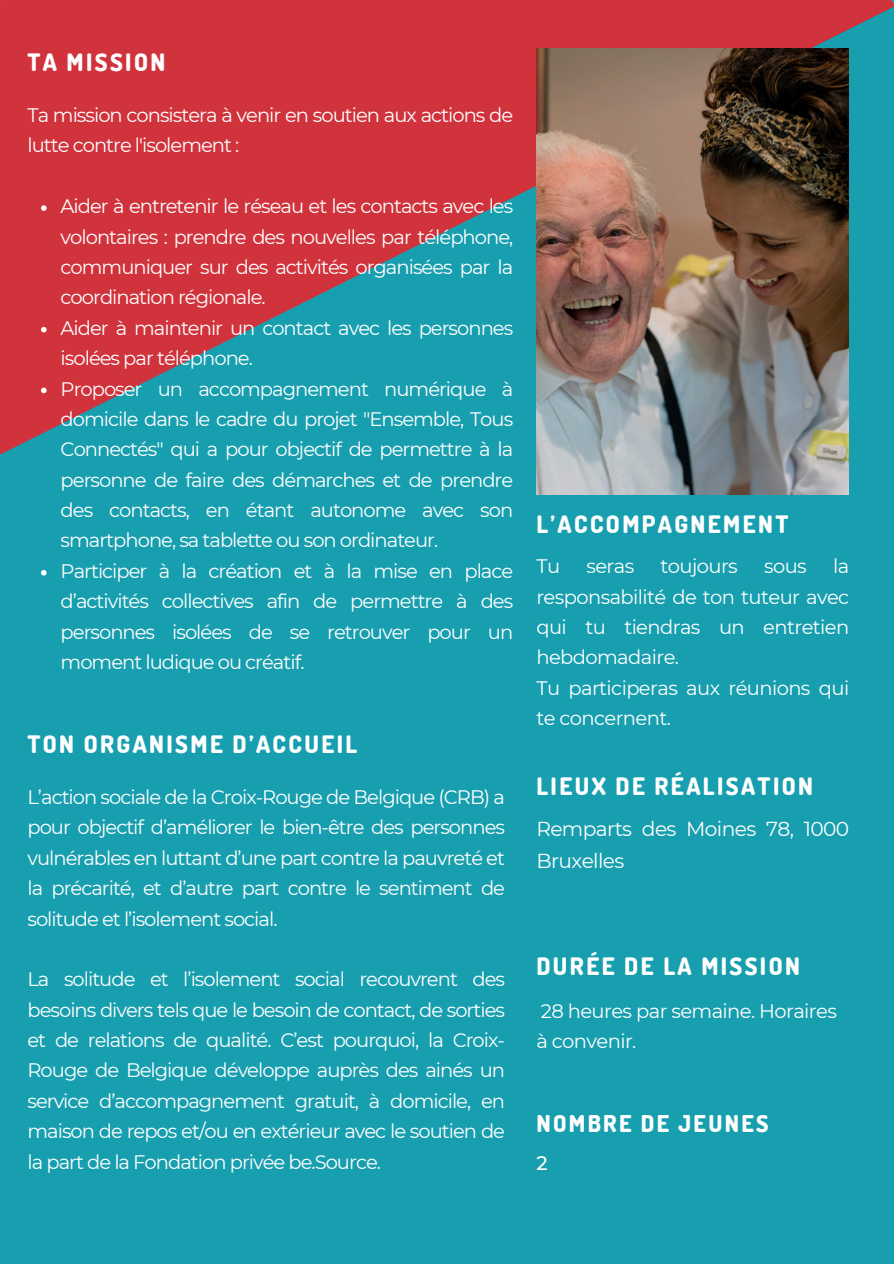
<style>
.page{position:relative;width:894px;height:1264px;background:#fff}
.page>*{position:absolute;margin:0;border:0;box-sizing:border-box;transform-origin:0 0}
.t1{font:800 24px "Dosis";letter-spacing:.1em;color:#fff}
.t2{font:800 23.1px "Dosis";letter-spacing:.1em;color:#fff}
.t3{font:20.25px/31.5px "Montserrat";letter-spacing:-.03em;color:#fff}
.t4{font:19.5px/30.3px "Montserrat";letter-spacing:-.05em;color:#fff;text-align:justify}
.t5{font:19.5px/30.3px "Montserrat";letter-spacing:-.03em;color:#fff}
.t6{font:500 19.5px "Montserrat";color:#fff}
</style>
<div class="page">
<div style="left:0;top:0;width:893px;height:1263px;background:#179faf"></div>
<svg style="left:0;top:0;width:893px;height:454px;fill:#d1333d"></svg>
<img style="left:536px;top:49px;width:312px;height:445px">
<svg style="left:41px;top:205px;width:6px;height:6px"></svg>
<svg style="left:41px;top:327px;width:6px;height:5px"></svg>
<svg style="left:41px;top:387px;width:6px;height:6px"></svg>
<svg style="left:41px;top:570px;width:6px;height:5px"></svg>
<h1 class="t1" style="left:27px;top:47px;width:139px">TA MISSION</h1>
<p class="t4" style="left:27px;top:100px;width:487px">Ta mission consistera à venir en soutien aux actions de lutte contre l'isolement :</p>
<p class="t4" style="left:61px;top:191px;width:454px">Aider à entretenir le réseau et les contacts avec les volontaires : prendre des nouvelles par téléphone, communiquer sur des activités organisées par la coordination régionale.</p>
<p class="t4" style="left:61px;top:312px;width:454px">Aider à maintenir un contact avec les personnes isolées par téléphone.</p>
<p class="t4" style="left:61px;top:373px;width:454px">Proposer un accompagnement numérique à domicile dans le cadre du projet "Ensemble, Tous Connectés" qui a pour objectif de permettre à la personne de faire des démarches et de prendre des contacts, en étant autonome avec son smartphone, sa tablette ou son ordinateur.</p>
<p class="t4" style="left:61px;top:555px;width:454px">Participer à la création et à la mise en place d’activités collectives afin de permettre à des personnes isolées de se retrouver pour un moment ludique ou créatif.</p>
<h1 class="t1" style="left:27px;top:728px;width:331px">TON ORGANISME D’ACCUEIL</h1>
<p class="t4" style="left:27px;top:781px;width:479px">L’action sociale de la Croix-Rouge de Belgique (CRB) a pour objectif d’améliorer le bien-être des personnes vulnérables en luttant d’une part contre la pauvreté et la précarité, et d’autre part contre le sentiment de solitude et l’isolement social.</p>
<p class="t4" style="left:27px;top:964px;width:479px">La solitude et l’isolement social recouvrent des besoins divers tels que le besoin de contact, de sorties et de relations de qualité. C’est pourquoi, la Croix-Rouge de Belgique développe auprès des ainés un service d’accompagnement gratuit, à domicile, en maison de repos et/ou en extérieur avec le soutien de la part de la Fondation privée be.Source.</p>
<p class="t1" style="left:536px;top:508px;width:253px">L’ACCOMPAGNEMENT</p>
<h1 class="t4" style="left:536px;top:551px;width:25px">Tu</h1>
<h1 class="t4" style="left:586px;top:551px;width:49px">seras</h1>
<h1 class="t5" style="left:660px;top:551px;width:79px">toujours</h1>
<h1 class="t4" style="left:763px;top:551px;width:44px">sous</h1>
<h1 class="t4" style="left:536px;top:551px;width:314px;text-indent:296px">la responsabilité de ton tuteur avec qui tu tiendras un entretien hebdomadaire.</h1>
<p class="t5" style="left:536px;top:672px;width:314px">Tu participeras aux réunions qui te concernent.</p>
<h1 class="t1" style="left:536px;top:770px;width:278px">LIEUX DE RÉALISATION</h1>
<h2 class="t3" style="left:536px;top:813px;width:314px">Remparts des Moines 78, 1000<br>Bruxelles</h2>
<p class="t1" style="left:536px;top:950px;width:265px">DURÉE DE LA MISSION</p>
<p class="t5" style="left:536px;top:995px;width:302px">28 heures par semaine. Horaires à convenir.</p>
<h1 class="t2" style="left:536px;top:1108px;width:234px">NOMBRE DE JEUNES</h1>
<p class="t6" style="left:536px;top:1150px;width:13px">2</p>
</div>
